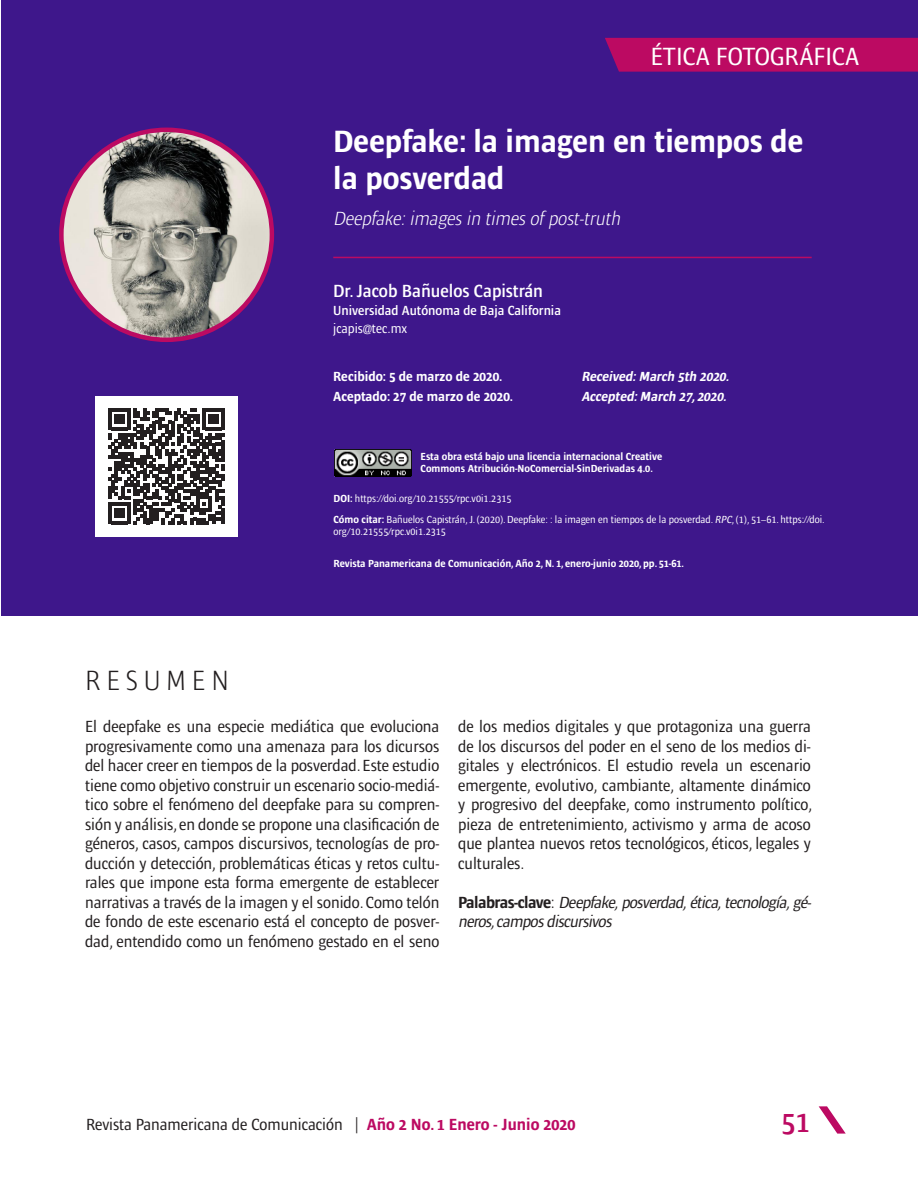
<style>
.page{position:relative;width:918px;height:1188px;background:#fff}
.page>*{position:absolute;margin:0;border:0;box-sizing:border-box;transform-origin:0 0}
.Título_artículo_-_bl{font:700 condensed 31.5px/37.5px "Ardoise Std";color:#fff}
.t1{font:600 condensed 30px "Ardoise Std";color:#bc0a62}
.Resumen{font:300 condensed 28.5px "Ardoise Std";letter-spacing:.2em;color:#231f20}
.t2{font:condensed 25.5px "Ardoise Std";color:#fff}
.Título_artículo_-_EN{font:italic 300 condensed 19.5px "Ardoise Std";color:#fff}
.Autor_interno{font:600 condensed 18px "Ardoise Std";color:#fff}
.t3{font:condensed 16.5px/19.5px "Ardoise Std";color:#231f20;text-align:justify}
.t4{font:italic condensed 16.5px/19.5px "Ardoise Std";color:#231f20}
.Fechas{font:700 condensed 13.5px "Ardoise Std";color:#fff}
.Fechas-2{font:italic 700 condensed 13.5px "Ardoise Std";color:#fff}
.Universidad{font:600 condensed 13.5px "Ardoise Std";color:#fff}
.Correo_autor{font:condensed 13.5px "Ardoise Std";color:#fff}
.Cómo_citar{font:condensed 10.5px/12px "Ardoise Std";color:#fff}
.Cómo_citar-2{font:700 condensed 10.5px/12px "Ardoise Std";color:#fff}
.s1{font-weight:700}
.s2{font-style:italic}
.s3{font-weight:700;font-style:normal}
.s4{font-style:normal}
.s5{font-weight:700;color:#bc0a62}
</style>
<div class="page">
<div style="left:1px;top:0;width:917px;height:615px;background:#3e178b"></div>
<hr style="left:333px;top:257px;width:479px;height:1px;background:#bc0a62">
<div style="left:96px;top:397px;width:142px;height:140px;background:#fff"></div>
<svg style="left:109px;top:408px;width:116px;height:116px"></svg>
<hr style="left:221px;top:509px;width:4px;height:15px;background:#231f20">
<img style="left:61px;top:130px;width:211px;height:210px;border-radius:105px">
<img style="left:334px;top:449px;width:77px;height:27px">
<svg style="left:819px;top:1106px;width:27px;height:28px"></svg>
<div style="left:605px;top:38px;width:313px;height:34px;background:#bc0a62"></div>
<h3 class="t2" style="left:651px;top:42px;width:210px">ÉTICA FOTOGRÁFICA</h3>
<p class="Título_artículo_-_bl" style="left:333px;top:122px;width:472px">Deepfake: la imagen en tiempos de la posverdad</p>
<p class="Título_artículo_-_EN" style="left:333px;top:208px;width:292px">Deepfake:imagesin timesof post-truth</p>
<p class="Autor_interno" style="left:333px;top:281px;width:211px">Dr. Jacob Bañuelos Capistrán</p>
<p class="Universidad" style="left:333px;top:303px;width:229px">Universidad Autónoma de Baja California</p>
<p class="Correo_autor" style="left:333px;top:321px;width:76px">jcapis@tec.mx</p>
<p class="Fechas" style="left:333px;top:369px;width:171px">Recibido: 5 de marzo de 2020.</p>
<p class="Fechas" style="left:333px;top:388px;width:181px">Aceptado: 27 de marzo de 2020.</p>
<p class="Fechas-2" style="left:581px;top:369px;width:152px">Received:March 5th 2020.</p>
<p class="Fechas-2" style="left:581px;top:388px;width:149px">Accepted:March 27, 2020.</p>
<p class="Cómo_citar-2" style="left:421px;top:450px;width:243px">Esta obra está bajo una licencia internacional Creative<br>Commons Atribución-NoComercial-SinDerivadas 4.0.</p>
<p class="Cómo_citar" style="left:334px;top:493px;width:180px"><span class="s1">DOI:</span> https://doi.org/10.21555/rpc.v0i1.2315</p>
<p class="Cómo_citar" style="left:334px;top:513px;width:493px"><span class="s1">Cómo citar:</span> Bañuelos Capistrán, J. (2020). Deepfake: : la imagen en tiempos de la posverdad. <span class="s2">RPC</span>, (1), 51–61. https://doi. org/10.21555/rpc.v0i1.2315</p>
<p class="Cómo_citar-2" style="left:334px;top:557px;width:352px">Revista Panamericana de Comunicación, Año 2, N. 1, enero-junio 2020, pp. 51-61.</p>
<p class="Resumen" style="left:85px;top:664px;width:145px">RESUMEN</p>
<p class="t3" style="left:85px;top:717px;width:356px">El deepfake es una especie mediática que evoluciona progresivamente como una amenaza para los dicursos del hacer creer en tiempos de la posverdad. Este estudio tiene como objetivo construir un escenario socio-mediá&shy;tico sobre el fenómeno del deepfake para su compren&shy;sión y análisis, en donde se propone una clasificación de géneros, casos, campos discursivos, tecnologías de pro&shy;ducción y detección, problemáticas éticas y retos cultu&shy;rales que impone esta forma emergente de establecer narrativas a través de la imagen y el sonido. Como telón de fondo de este escenario está el concepto de posver&shy;dad, entendido como un fenómeno gestado en el seno</p>
<p class="t3" style="left:458px;top:717px;width:356px">de los medios digitales y que protagoniza una guerra de los discursos del poder en el seno de los medios di&shy;gitales y electrónicos. El estudio revela un escenario emergente, evolutivo, cambiante, altamente dinámico y progresivo del deepfake, como instrumento político, pieza de entretenimiento, activismo y arma de acoso que plantea nuevos retos tecnológicos, éticos, legales y culturales.</p>
<p class="t4" style="left:458px;top:892px;width:357px"><span class="s3">Pa l a b ra s - c l a v e</span> <span class="s4">:</span> Deepfake,posverdad,ética,tecnología,gé&shy;neros,camposdiscursivos</p>
<p class="t3" style="left:86px;top:1115px;width:491px">Revista Panamericana de Comunicación | <span class="s5">Año 2 No. 1 Enero - Junio 2020</span></p>
<h2 class="t1" style="left:781px;top:1104px;width:30px">51</h2>
</div>
